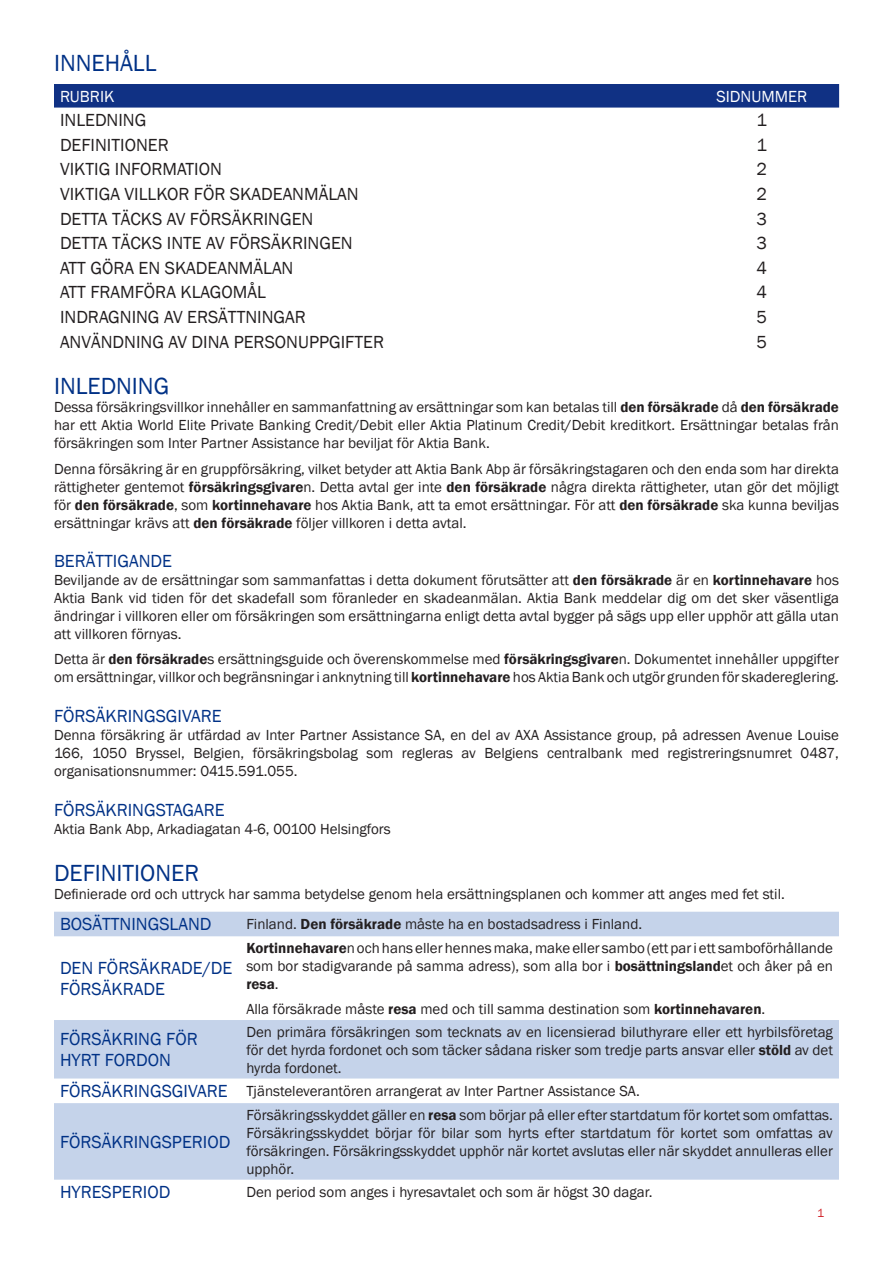
<style>
.page{position:relative;width:893px;height:1263px;background:#fff}
.page>*{position:absolute;margin:0;border:0;box-sizing:border-box;transform-origin:0 0}
.Heading{font:24px "Franklin Gothic";color:#003186}
.Main_Text{font:18px "Franklin Gothic";color:#231f20}
.Main_Text-2{font:18px/21.6px "Franklin Gothic";color:#003186}
.Subheading{font:18px "Franklin Gothic";color:#003186}
.Main_Text-3{font:16.5px "Franklin Gothic";color:#fff}
.Main_Text-4{font:15px/18px "Franklin Gothic";color:#231f20;text-align:justify}
.t1{font:12px "Franklin Gothic";color:#d1232a}
.s1{font-weight:600}
</style>
<div class="page">
<div style="left:54px;top:84px;width:785px;height:24px;background:#103184"></div>
<svg style="left:54px;top:912px;width:785px;height:268px;fill:#c5d3ea"></svg>
<p class="Heading" style="left:54px;top:48px;width:104px">INNEHÅLL</p>
<p class="Main_Text-3" style="left:60px;top:86px;width:56px">RUBRIK</p>
<p class="Main_Text-3" style="left:716px;top:86px;width:92px">SIDNUMMER</p>
<p class="Main_Text" style="left:60px;top:109px;width:88px">INLEDNING</p>
<p class="Main_Text" style="left:757px;top:109px;width:12px">1</p>
<p class="Main_Text" style="left:60px;top:134px;width:110px">DEFINITIONER</p>
<p class="Main_Text" style="left:757px;top:134px;width:12px">1</p>
<p class="Main_Text" style="left:60px;top:158px;width:163px">VIKTIG INFORMATION</p>
<p class="Main_Text" style="left:757px;top:158px;width:12px">2</p>
<p class="Main_Text" style="left:60px;top:183px;width:300px">VIKTIGA VILLKOR FÖR SKADEANMÄLAN</p>
<p class="Main_Text" style="left:757px;top:183px;width:12px">2</p>
<p class="Main_Text" style="left:60px;top:207px;width:255px">DETTA TÄCKS AV FÖRSÄKRINGEN</p>
<p class="Main_Text" style="left:757px;top:207px;width:12px">3</p>
<p class="Main_Text" style="left:60px;top:232px;width:294px">DETTA TÄCKS INTE AV FÖRSÄKRINGEN</p>
<p class="Main_Text" style="left:757px;top:232px;width:12px">3</p>
<p class="Main_Text" style="left:60px;top:257px;width:235px">ATT GÖRA EN SKADEANMÄLAN</p>
<p class="Main_Text" style="left:757px;top:257px;width:12px">4</p>
<p class="Main_Text" style="left:60px;top:281px;width:207px">ATT FRAMFÖRA KLAGOMÅL</p>
<p class="Main_Text" style="left:757px;top:281px;width:12px">4</p>
<p class="Main_Text" style="left:60px;top:306px;width:247px">INDRAGNING AV ERSÄTTNINGAR</p>
<p class="Main_Text" style="left:757px;top:306px;width:12px">5</p>
<p class="Main_Text" style="left:60px;top:330px;width:326px">ANVÄNDNING AV DINA PERSONUPPGIFTER</p>
<p class="Main_Text" style="left:757px;top:330px;width:12px">5</p>
<p class="Heading" style="left:54px;top:371px;width:117px">INLEDNING</p>
<p class="Main_Text-4" style="left:54px;top:399px;width:786px">Dessa försäkringsvillkor innehåller en sammanfattning av ersättningar som kan betalas till <span class="s1">den försäkrade</span> då <span class="s1">den försäkrade </span>har ett Aktia World Elite Private Banking Credit/Debit eller Aktia Platinum Credit/Debit kreditkort. Ersättningar betalas från försäkringen som Inter Partner Assistance har beviljat för Aktia Bank.</p>
<p class="Main_Text-4" style="left:54px;top:460px;width:786px">Denna försäkring är en gruppförsäkring, vilket betyder att Aktia Bank Abp är försäkringstagaren och den enda som har direkta rättigheter gentemot <span class="s1">försäkringsgivare</span>n. Detta avtal ger inte <span class="s1">den försäkrade</span> några direkta rättigheter, utan gör det möjligt för <span class="s1">den försäkrade</span>, som <span class="s1">kortinnehavare</span> hos Aktia Bank, att ta emot ersättningar. För att <span class="s1">den försäkrade</span> ska kunna beviljas ersättningar krävs att <span class="s1">den försäkrade</span> följer villkoren i detta avtal.</p>
<p class="Subheading" style="left:54px;top:550px;width:120px">BERÄTTIGANDE</p>
<p class="Main_Text-4" style="left:54px;top:572px;width:786px">Beviljande av de ersättningar som sammanfattas i detta dokument förutsätter att <span class="s1">den försäkrade</span> är en <span class="s1">kortinnehavare</span> hos Aktia Bank vid tiden för det skadefall som föranleder en skadeanmälan. Aktia Bank meddelar dig om det sker väsentliga ändringar i villkoren eller om försäkringen som ersättningarna enligt detta avtal bygger på sägs upp eller upphör att gälla utan att villkoren förnyas.</p>
<p class="Main_Text-4" style="left:54px;top:651px;width:786px">Detta är <span class="s1">den försäkrade</span>s ersättningsguide och överenskommelse med <span class="s1">försäkringsgivare</span>n. Dokumentet innehåller uppgifter om ersättningar, villkor och begränsningar i anknytning till <span class="s1">kortinnehavare</span> hos Aktia Bank och utgör grunden för skadereglering.</p>
<p class="Subheading" style="left:54px;top:705px;width:169px">FÖRSÄKRINGSGIVARE</p>
<p class="Main_Text-4" style="left:54px;top:726px;width:786px">Denna försäkring är utfärdad av Inter Partner Assistance SA, en del av AXA Assistance group, på adressen Avenue Louise 166, 1050 Bryssel, Belgien, försäkringsbolag som regleras av Belgiens centralbank med registreringsnumret 0487, organisationsnummer: 0415.591.055.</p>
<p class="Subheading" style="left:54px;top:798px;width:172px">FÖRSÄKRINGSTAGARE</p>
<p class="Main_Text-4" style="left:54px;top:820px;width:338px">Aktia Bank Abp, Arkadiagatan 4-6, 00100 Helsingfors</p>
<p class="Heading" style="left:54px;top:857px;width:147px">DEFINITIONER</p>
<p class="Main_Text-4" style="left:54px;top:885px;width:732px">Definierade ord och uttryck har samma betydelse genom hela ersättningsplanen och kommer att anges med fet stil.</p>
<p class="Main_Text-2" style="left:60px;top:914px;width:153px">BOSÄTTNINGSLAND</p>
<p class="Main_Text-4" style="left:246px;top:915px;width:397px">Finland. <span class="s1">Den försäkrade</span> måste ha en bostadsadress i Finland.</p>
<p class="Main_Text-2" style="left:60px;top:957px;width:174px">DEN FÖRSÄKRADE/DE<br>FÖRSÄKRADE</p>
<p class="Main_Text-4" style="left:246px;top:939px;width:588px"><span class="s1">Kortinnehavare</span>n och hans eller hennes maka, make eller sambo (ett par i ett samboförhållande som bor stadigvarande på samma adress), som alla bor i <span class="s1">bosättningsland</span>et och åker på en <span class="s1">resa</span>.</p>
<p class="Main_Text-4" style="left:246px;top:1000px;width:520px">Alla försäkrade måste <span class="s1">resa</span> med och till samma destination som <span class="s1">kortinnehavaren</span>.</p>
<p class="Main_Text-2" style="left:60px;top:1028px;width:139px">FÖRSÄKRING FÖR<br>HYRT FORDON</p>
<p class="Main_Text-4" style="left:246px;top:1023px;width:588px">Den primära försäkringen som tecknats av en licensierad biluthyrare eller ett hyrbilsföretag för det hyrda fordonet och som täcker sådana risker som tredje parts ansvar eller <span class="s1">stöld</span> av det hyrda fordonet.</p>
<p class="Main_Text-2" style="left:60px;top:1081px;width:169px">FÖRSÄKRINGSGIVARE</p>
<p class="Main_Text-4" style="left:246px;top:1082px;width:395px">Tjänsteleverantören arrangerat av Inter Partner Assistance SA.</p>
<p class="Main_Text-2" style="left:60px;top:1131px;width:172px">FÖRSÄKRINGSPERIOD</p>
<p class="Main_Text-4" style="left:246px;top:1106px;width:588px">Försäkringsskyddet gäller en <span class="s1">resa</span> som börjar på eller efter startdatum för kortet som omfattas.<br>Försäkringsskyddet börjar för bilar som hyrts efter startdatum för kortet som omfattas av försäkringen. Försäkringsskyddet upphör när kortet avslutas eller när skyddet annulleras eller upphör.</p>
<p class="Main_Text-2" style="left:60px;top:1182px;width:112px">HYRESPERIOD</p>
<p class="Main_Text-4" style="left:246px;top:1183px;width:408px">Den period som anges i hyresavtalet och som är högst 30 dagar.</p>
<p class="t1" style="left:817px;top:1206px;width:9px">1</p>
</div>
